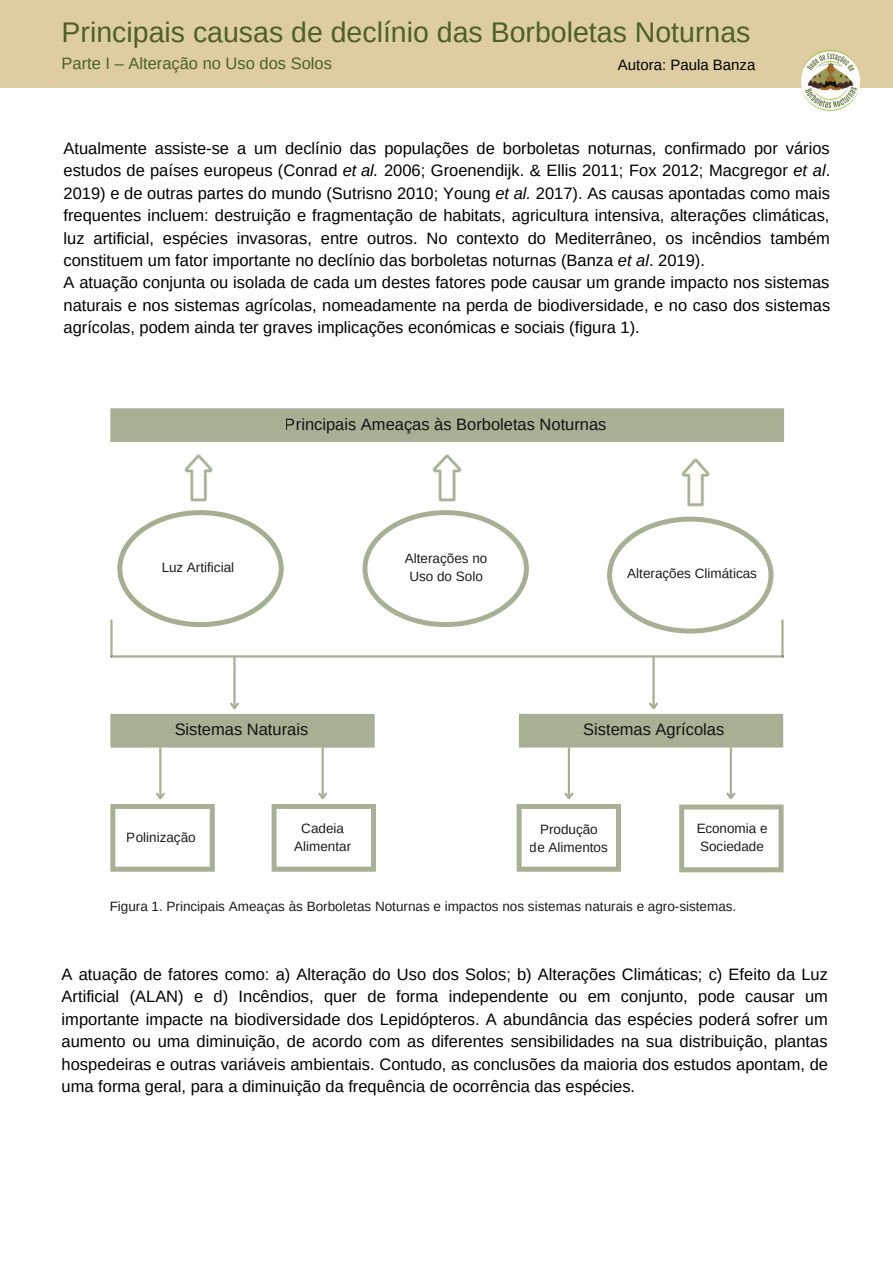
<style>
.page{position:relative;width:893px;height:1264px;background:#fff}
.page>*{position:absolute;margin:0;border:0;box-sizing:border-box;transform-origin:0 0}
.t1{font:28.5px "Arimo";color:#4d6027}
.t2{font:16.5px/22.5px "Arimo";color:#000;text-align:justify}
.t3{font:16.5px "Arimo";color:#4d6027}
.t4{font:15px "Arimo";color:#000}
.t5{font:13.5px/18px "Arimo";color:#000;text-align:center}
.s1{font-style:italic}
</style>
<div class="page">
<div style="left:0;top:0;width:892px;height:88px;background:#decda1"></div>
<img style="left:801px;top:50px;width:60px;height:61px">
<div style="left:110px;top:408px;width:674px;height:34px;background:#a7b094"></div>
<hr style="left:110px;top:655px;width:674px;height:2px;background:#4d6027">
<hr style="left:110px;top:620px;width:3px;height:36px;background:#4d6027">
<hr style="left:781px;top:620px;width:2px;height:36px;background:#4d6027">
<img style="left:184px;top:454px;width:29px;height:48px">
<svg style="left:186px;top:456px;width:25px;height:44px"></svg>
<svg style="left:117px;top:510px;width:167px;height:117px"></svg>
<svg style="left:362px;top:510px;width:167px;height:117px"></svg>
<svg style="left:607px;top:516px;width:166px;height:117px"></svg>
<img style="left:432px;top:454px;width:30px;height:48px">
<svg style="left:434px;top:456px;width:26px;height:44px"></svg>
<img style="left:681px;top:458px;width:29px;height:49px">
<svg style="left:682px;top:460px;width:26px;height:44px"></svg>
<hr style="left:233px;top:657px;width:2px;height:51px;background:#4d6027">
<svg style="left:230px;top:700px;width:9px;height:10px"></svg>
<div style="left:110px;top:714px;width:264px;height:33px;background:#a7b094"></div>
<div style="left:519px;top:713px;width:264px;height:34px;background:#a7b094"></div>
<hr style="left:652px;top:657px;width:2px;height:51px;background:#4d6027">
<svg style="left:649px;top:700px;width:9px;height:10px"></svg>
<hr style="left:159px;top:747px;width:2px;height:51px;background:#4d6027">
<hr style="left:321px;top:747px;width:3px;height:51px;background:#4d6027">
<svg style="left:110px;top:790px;width:104px;height:81px"></svg>
<svg style="left:271px;top:790px;width:105px;height:81px"></svg>
<hr style="left:567px;top:747px;width:3px;height:51px;background:#4d6027">
<svg style="left:516px;top:790px;width:104px;height:81px"></svg>
<hr style="left:729px;top:747px;width:3px;height:51px;background:#4d6027">
<svg style="left:679px;top:790px;width:104px;height:82px"></svg>
<p class="t1" style="left:62px;top:17px;width:690px">Principais causas de declínio das Borboletas Noturnas</p>
<p class="t3" style="left:62px;top:54px;width:272px">Parte I – Alteração no Uso dos Solos</p>
<p class="t4" style="left:617px;top:56px;width:139px">Autora: Paula Banza</p>
<p class="t2" style="left:64px;top:136px;width:768px">Atualmente assiste-se a um declínio das populações de borboletas noturnas, confirmado por vários estudos de países europeus (Conrad <span class="s1">et al.</span> 2006; Groenendijk. &amp; Ellis 2011; Fox 2012; Macgregor <span class="s1">et al</span>.<br>2019) e de outras partes do mundo (Sutrisno 2010; Young <span class="s1">et al.</span> 2017). As causas apontadas como mais frequentes incluem: destruição e fragmentação de habitats, agricultura intensiva, alterações climáticas, luz artificial, espécies invasoras, entre outros. No contexto do Mediterrâneo, os incêndios também constituem um fator importante no declínio das borboletas noturnas (Banza <span class="s1">et al</span>. 2019).</p>
<p class="t2" style="left:64px;top:271px;width:768px">A atuação conjunta ou isolada de cada um destes fatores pode causar um grande impacto nos sistemas naturais e nos sistemas agrícolas, nomeadamente na perda de biodiversidade, e no caso dos sistemas agrícolas, podem ainda ter graves implicações económicas e sociais (figura 1).</p>
<p class="t5" style="left:161px;top:558px;width:74px">Luz Artificial</p>
<p class="t2" style="left:285px;top:412px;width:323px">Principais Ameaças às Borboletas Noturnas</p>
<p class="t5" style="left:405px;top:549px;width:84px">Alterações no<br>Uso do Solo</p>
<p class="t5" style="left:627px;top:564px;width:131px">Alterações Climáticas</p>
<p class="t2" style="left:174px;top:718px;width:135px">Sistemas Naturais</p>
<p class="t2" style="left:583px;top:718px;width:143px">Sistemas Agrícolas</p>
<p class="t5" style="left:127px;top:828px;width:70px">Polinização</p>
<p class="t5" style="left:294px;top:819px;width:58px">Cadeia<br>Alimentar</p>
<p class="t5" style="left:530px;top:820px;width:79px">Produção<br>de Alimentos</p>
<p class="t5" style="left:696px;top:819px;width:73px;text-align:left">Economia e<br>Sociedade</p>
<p class="t5" style="left:110px;top:897px;width:628px">Figura 1. Principais Ameaças às Borboletas Noturnas e impactos nos sistemas naturais e agro-sistemas.</p>
<p class="t2" style="left:62px;top:962px;width:768px">A atuação de fatores como: a) Alteração do Uso dos Solos; b) Alterações Climáticas; c) Efeito da Luz Artificial (ALAN) e d) Incêndios, quer de forma independente ou em conjunto, pode causar um importante impacte na biodiversidade dos Lepidópteros. A abundância das espécies poderá sofrer um aumento ou uma diminuição, de acordo com as diferentes sensibilidades na sua distribuição, plantas hospedeiras e outras variáveis ambientais. Contudo, as conclusões da maioria dos estudos apontam, de uma forma geral, para a diminuição da frequência de ocorrência das espécies.</p>
</div>
